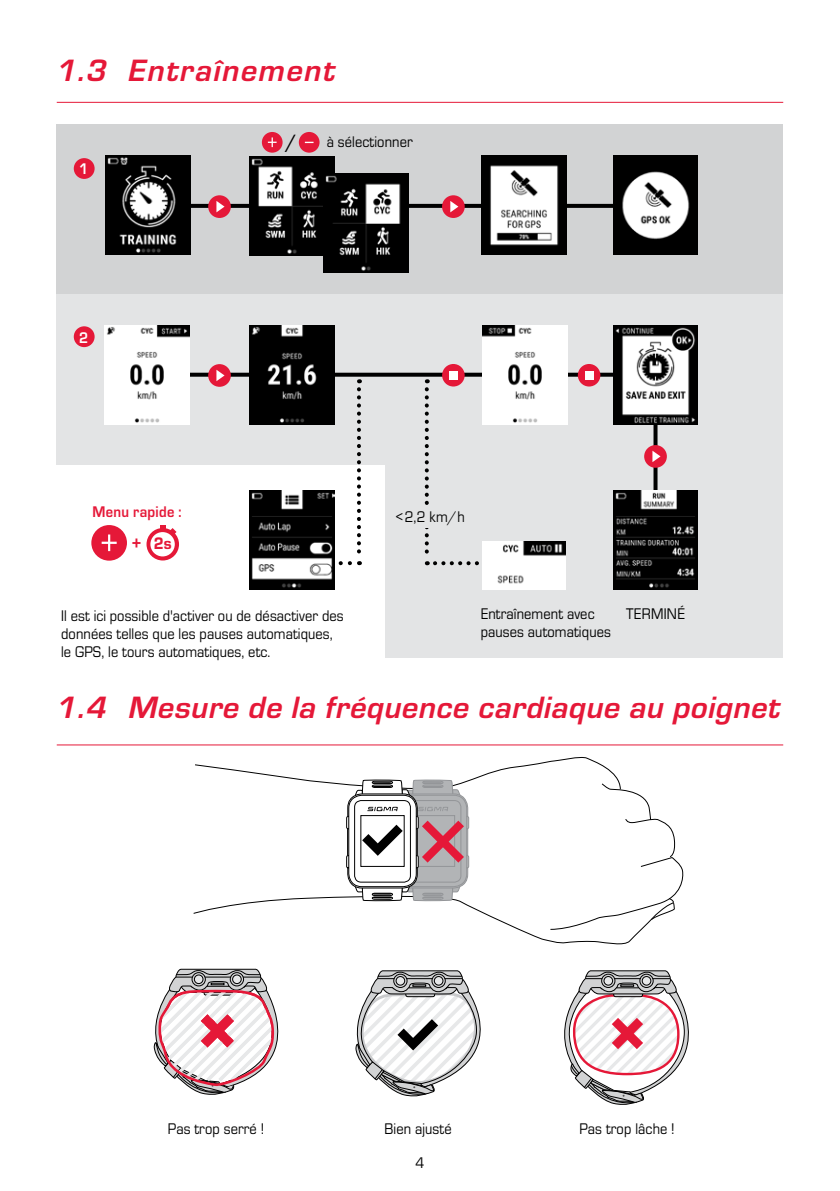
<style>
.page{position:relative;width:840px;height:1191px;background:#fff}
.page>*{position:absolute;margin:0;border:0;box-sizing:border-box;transform-origin:0 0}
.Headline-16pt{font:italic 700 32px "Eurostile OT";letter-spacing:.02em;color:#e51838}
.Headline-16pt-2{font:italic 700 32px "Eurostile OT";letter-spacing:.05em;color:#e51838}
.Fließtext{font:700 20px "Eurostile OT";color:#000;scale:.9 1}
.Fließtext-2{font:700 18px "Eurostile OT";color:#e51838;scale:.9 1}
.Fließtext-3{font:800 17.4px "Eurostile OT";color:#e51838;scale:.9 1}
.Fließtext-4{font:16px/18px "Eurostile OT";letter-spacing:.01em;color:#000;scale:.9 1}
.Fließtext_8pt{font:16px "Eurostile OT";letter-spacing:.01em;color:#000;scale:.9 1}
.Fließtext-5{font:700 16px "Eurostile OT";letter-spacing:.02em;color:#e51838;scale:.9 1}
.Aufzählungsbuchstabe{font:700 16px "Eurostile OT";color:#fff;scale:.9 1}
</style>
<div class="page">
<div style="left:57px;top:125px;width:725px;height:170px;background:#d2d3d4"></div>
<div style="left:57px;top:295px;width:725px;height:170px;background:#e3e4e5"></div>
<div style="left:385px;top:465px;width:397px;height:193px;background:#e3e4e5"></div>
<svg style="left:190px;top:204px;width:422px;height:4px"></svg>
<svg style="left:189px;top:373px;width:423px;height:4px"></svg>
<svg style="left:357px;top:389px;width:4px;height:176px"></svg>
<svg style="left:334px;top:561px;width:16px;height:4px"></svg>
<svg style="left:653px;top:424px;width:4px;height:67px"></svg>
<svg style="left:424px;top:389px;width:4px;height:176px"></svg>
<svg style="left:434px;top:561px;width:45px;height:4px"></svg>
<div style="left:91px;top:525px;width:36px;height:35px;background:#e51838;border-radius:50%"></div>
<svg style="left:102px;top:534px;width:15px;height:17px"></svg>
<div style="left:74px;top:158px;width:21px;height:21px;background:#e51838;border-radius:50%"></div>
<div style="left:74px;top:326px;width:21px;height:21px;background:#e51838;border-radius:50%"></div>
<div style="left:298px;top:132px;width:21px;height:21px;background:#e51838;border-radius:50%"></div>
<div style="left:262px;top:132px;width:20px;height:21px;background:#e51838;border-radius:50%"></div>
<svg style="left:268px;top:137px;width:8px;height:10px"></svg>
<svg style="left:146px;top:528px;width:33px;height:32px"></svg>
<div style="left:150px;top:532px;width:25px;height:24px;background:#fff;border-radius:50%"></div>
<svg style="left:160px;top:525px;width:16px;height:9px"></svg>
<div style="left:208px;top:195px;width:23px;height:23px;background:#e51838;border-radius:50%"></div>
<svg style="left:216px;top:201px;width:8px;height:11px"></svg>
<div style="left:208px;top:364px;width:23px;height:23px;background:#e51838;border-radius:50%"></div>
<svg style="left:216px;top:370px;width:8px;height:11px"></svg>
<div style="left:442px;top:195px;width:22px;height:23px;background:#e51838;border-radius:50%"></div>
<svg style="left:450px;top:201px;width:8px;height:11px"></svg>
<div style="left:643px;top:445px;width:23px;height:23px;background:#e51838;border-radius:50%"></div>
<svg style="left:652px;top:451px;width:8px;height:11px"></svg>
<div style="left:442px;top:364px;width:22px;height:22px;background:#e51838;border-radius:50%"></div>
<div style="left:449px;top:371px;width:8px;height:8px;background:#fff"></div>
<div style="left:577px;top:364px;width:23px;height:22px;background:#e51838;border-radius:50%"></div>
<div style="left:584px;top:371px;width:9px;height:8px;background:#fff"></div>
<div style="left:388px;top:505px;width:57px;height:22px;background:#e3e4e5"></div>
<img style="left:104px;top:325px;width:85px;height:99px">
<img style="left:249px;top:325px;width:85px;height:99px">
<img style="left:482px;top:325px;width:84px;height:99px">
<img style="left:612px;top:325px;width:85px;height:99px">
<img style="left:612px;top:156px;width:85px;height:99px">
<img style="left:481px;top:156px;width:85px;height:99px">
<img style="left:249px;top:156px;width:85px;height:99px">
<img style="left:323px;top:173px;width:85px;height:99px">
<img style="left:105px;top:156px;width:85px;height:99px">
<img style="left:613px;top:491px;width:84px;height:99px">
<img style="left:482px;top:541px;width:83px;height:48px">
<img style="left:249px;top:491px;width:85px;height:99px">
<hr style="left:57px;top:102px;width:725px;height:1px;background:#e51838">
<hr style="left:57px;top:744px;width:725px;height:1px;background:#e51838">
<svg style="left:193px;top:757px;width:491px;height:188px"></svg>
<svg style="left:153px;top:968px;width:126px;height:127px"></svg>
<svg style="left:355px;top:970px;width:126px;height:127px"></svg>
<svg style="left:564px;top:970px;width:125px;height:135px"></svg>
<p class="Headline-16pt-2" style="left:57px;top:52px;width:280px">1.3 Entraînement</p>
<p class="Aufzählungsbuchstabe" style="left:79px;top:160px;width:12px">1</p>
<p class="Aufzählungsbuchstabe" style="left:79px;top:328px;width:12px">2</p>
<p class="Fließtext-5" style="left:93px;top:502px;width:100px">Menu rapide :</p>
<p class="Fließtext-2" style="left:131px;top:533px;width:13px">+</p>
<p class="Fließtext-3" style="left:154px;top:534px;width:22px">2s</p>
<p class="Fließtext" style="left:286px;top:131px;width:14px">/</p>
<p class="Fließtext_8pt" style="left:326px;top:133px;width:97px">à sélectionner</p>
<p class="Fließtext_8pt" style="left:395px;top:508px;width:78px">&lt;2,2 km/h</p>
<p class="Fließtext-4" style="left:61px;top:607px;width:315px">Il est ici possible d'activer ou de désactiver des</p>
<p class="Fließtext-4" style="left:625px;top:605px;width:67px">TERMINÉ</p>
<p class="Fließtext-4" style="left:61px;top:625px;width:303px">données telles que les pauses automatiques, le GPS, le tours automatiques, etc.</p>
<p class="Fließtext-4" style="left:480px;top:605px;width:146px">Entraînement avec pauses automatiques</p>
<p class="Headline-16pt" style="left:57px;top:690px;width:724px">1.4 Mesure de la fréquence cardiaque au poignet</p>
<p class="Fließtext-4" style="left:168px;top:1120px;width:109px">Pas trop serré !</p>
<p class="Fließtext-4" style="left:384px;top:1120px;width:76px">Bien ajusté</p>
<p class="Fließtext-4" style="left:579px;top:1120px;width:107px">Pas trop lâche !</p>
<p class="Fließtext-4" style="left:415px;top:1154px;width:11px">4</p>
</div>
